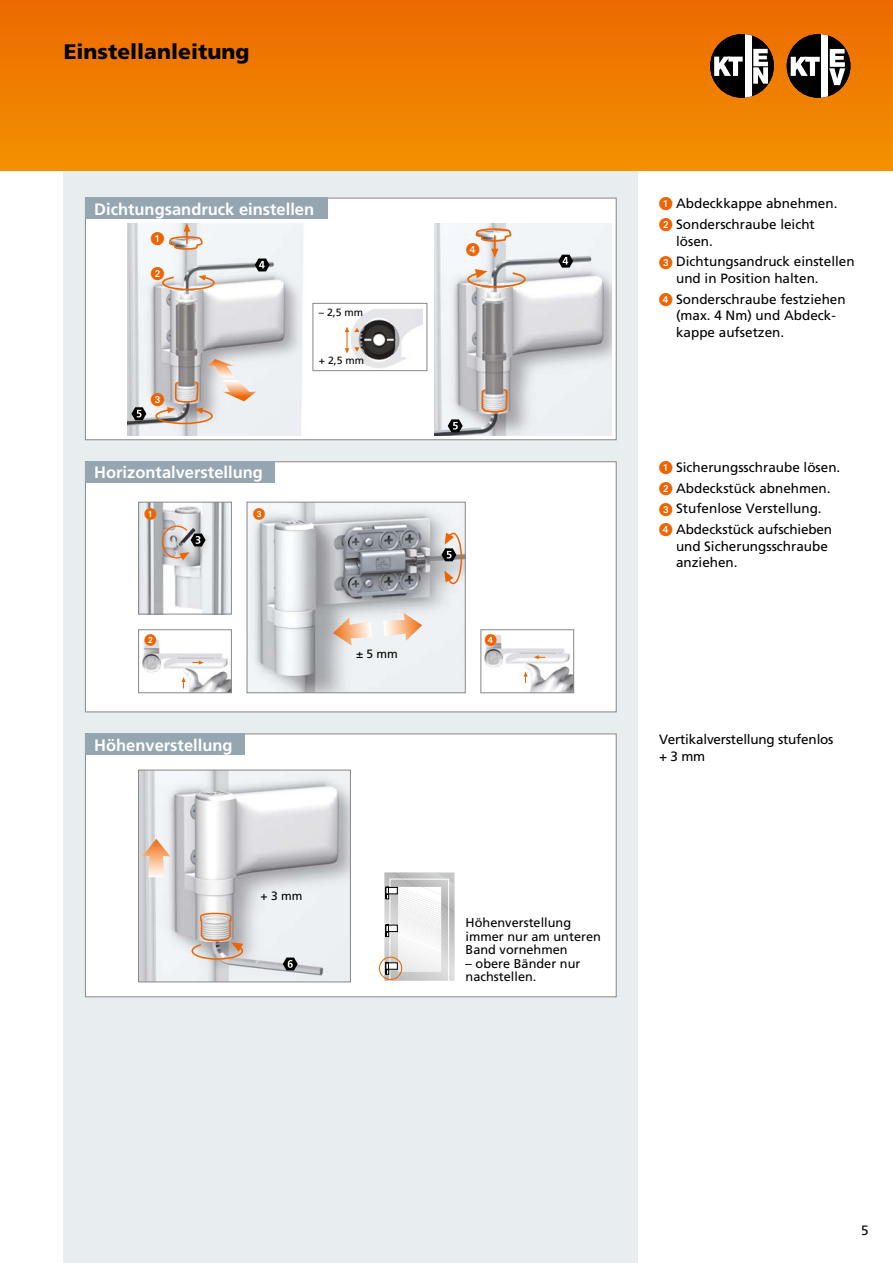
<style>
.page{position:relative;width:893px;height:1263px;background:#fff}
.page>*{position:absolute;margin:0;border:0;box-sizing:border-box;transform-origin:0 0}
.t1{font:900 21px "Frutiger";color:#000}
.t2{font:700 16.5px "Frutiger";color:#fff}
.t3{font:13.5px/20.7px "Frutiger";color:#000}
.t4{font:13.5px "European Pi One";color:#ec6502}
.t5{font:12.75px/13.5px "Frutiger";color:#000}
.t6{font:12px "Frutiger";color:#000}
.t7{font:12px "European Pi One";color:#ec6502}
.t8{font:10.5px "Frutiger";color:#000}
.s1{font-family:"European Pi One";color:#ec6502}
</style>
<div class="page">
<div style="left:64px;top:170px;width:574px;height:1093px;background:#e8edf0"></div>
<div style="left:85px;top:198px;width:532px;height:242px;background:#fff;border:1px solid #878786"></div>
<div style="left:85px;top:733px;width:532px;height:264px;background:#fff;border:1px solid #878786"></div>
<div style="left:85px;top:461px;width:532px;height:251px;background:#fff;border:1px solid #878786"></div>
<div style="left:0;top:0;width:893px;height:170px;background:linear-gradient(to bottom,#ec6900,#f39100)"></div>
<div style="left:85px;top:198px;width:242px;height:21px;background:#95a6b0"></div>
<div style="left:85px;top:461px;width:189px;height:22px;background:#95a6b0"></div>
<div style="left:85px;top:733px;width:159px;height:22px;background:#95a6b0"></div>
<svg style="left:710px;top:34px;width:64px;height:64px"></svg>
<svg style="left:787px;top:34px;width:63px;height:64px"></svg>
<img style="left:128px;top:223px;width:175px;height:213px">
<svg style="left:161px;top:275px;width:55px;height:16px"></svg>
<svg style="left:169px;top:223px;width:34px;height:27px"></svg>
<svg style="left:155px;top:359px;width:101px;height:66px;background:#d1c6c0"></svg>
<svg style="left:255px;top:258px;width:15px;height:13px"></svg>
<svg style="left:131px;top:407px;width:15px;height:13px"></svg>
<img style="left:354px;top:309px;width:68px;height:59px">
<svg style="left:345px;top:327px;width:14px;height:27px"></svg>
<div style="left:313px;top:303px;width:114px;height:68px;border:1px solid #878786"></div>
<img style="left:434px;top:223px;width:178px;height:213px">
<svg style="left:466px;top:227px;width:61px;height:186px"></svg>
<svg style="left:448px;top:419px;width:15px;height:13px"></svg>
<svg style="left:558px;top:255px;width:15px;height:13px"></svg>
<div style="left:152px;top:394px;width:11px;height:11px;background:#fff;border-radius:50%"></div>
<div style="left:152px;top:268px;width:11px;height:11px;background:#fff;border-radius:50%"></div>
<div style="left:152px;top:233px;width:11px;height:11px;background:#fff;border-radius:50%"></div>
<img style="left:142px;top:640px;width:88px;height:51px">
<svg style="left:193px;top:660px;width:11px;height:5px"></svg>
<svg style="left:182px;top:677px;width:4px;height:11px"></svg>
<div style="left:138px;top:629px;width:94px;height:64px;border:1px solid #878786"></div>
<div style="left:146px;top:636px;width:9px;height:9px;background:#fff;border-radius:50%"></div>
<img style="left:484px;top:635px;width:88px;height:56px">
<svg style="left:534px;top:655px;width:11px;height:4px"></svg>
<svg style="left:524px;top:671px;width:4px;height:12px"></svg>
<div style="left:480px;top:629px;width:94px;height:64px;border:1px solid #878786"></div>
<div style="left:486px;top:636px;width:9px;height:9px;background:#fff;border-radius:50%"></div>
<img style="left:140px;top:504px;width:90px;height:108px">
<div style="left:138px;top:502px;width:94px;height:112px;border:1px solid #878786"></div>
<div style="left:146px;top:511px;width:9px;height:8px;background:#fff;border-radius:50%"></div>
<svg style="left:161px;top:525px;width:45px;height:35px;background:#b4aba7"></svg>
<img style="left:249px;top:504px;width:215px;height:187px">
<svg style="left:333px;top:617px;width:39px;height:29px"></svg>
<svg style="left:383px;top:613px;width:39px;height:28px"></svg>
<div style="left:247px;top:502px;width:219px;height:191px;border:1px solid #878786"></div>
<div style="left:254px;top:511px;width:10px;height:9px;background:#fff;border-radius:50%"></div>
<svg style="left:441px;top:532px;width:22px;height:53px"></svg>
<img style="left:140px;top:772px;width:209px;height:208px">
<svg style="left:142px;top:839px;width:28px;height:38px"></svg>
<svg style="left:191px;top:913px;width:53px;height:47px;background:#c7b6ad"></svg>
<div style="left:138px;top:770px;width:213px;height:212px;border:1px solid #878786"></div>
<svg style="left:283px;top:957px;width:15px;height:13px"></svg>
<svg style="left:384px;top:872px;width:71px;height:109px"></svg>
<div style="left:379px;top:957px;width:23px;height:23px;border:1px solid #ec6502;border-radius:50%"></div>
<h1 class="t1" style="left:64px;top:39px;width:187px">Einstellanleitung</h1>
<p class="t2" style="left:94px;top:199px;width:222px">Dichtungsandruck einstellen</p>
<p class="t4" style="left:151px;top:231px;width:15px">1</p>
<p class="t4" style="left:151px;top:266px;width:15px">2</p>
<p class="t4" style="left:151px;top:392px;width:15px">3</p>
<p class="t2" style="left:94px;top:463px;width:170px">Horizontalverstellung</p>
<p class="t7" style="left:145px;top:508px;width:13px">1</p>
<p class="t7" style="left:253px;top:508px;width:13px">3</p>
<p class="t8" style="left:319px;top:307px;width:46px">– 2,5 mm</p>
<p class="t8" style="left:319px;top:354px;width:47px">+ 2,5 mm</p>
<p class="t4" style="left:466px;top:242px;width:15px">4</p>
<p class="t7" style="left:145px;top:633px;width:13px">2</p>
<p class="t7" style="left:485px;top:633px;width:13px">4</p>
<p class="t2" style="left:94px;top:735px;width:140px">Höhenverstellung</p>
<p class="t6" style="left:261px;top:889px;width:43px">+ 3 mm</p>
<p class="t6" style="left:356px;top:647px;width:43px">± 5 mm</p>
<p class="t5" style="left:466px;top:916px;width:137px">Höhenverstellung immer nur am unteren<br>Band vornehmen</p>
<p class="t5" style="left:466px;top:956px;width:116px">– obere Bänder nur nachstellen.</p>
<p class="t3" style="left:659px;top:193px;width:180px"><span class="s1">1</span> Abdeckkappe abnehmen.<br><span class="s1">2</span> Sonderschraube leicht</p>
<p class="t3" style="left:659px;top:230px;width:197px;text-indent:17px">lösen.<br><span class="s1">3</span> Dichtungsandruck einstellen</p>
<p class="t3" style="left:659px;top:268px;width:188px;text-indent:17px">und in Position halten.<br><span class="s1">4</span> Sonderschraube festziehen</p>
<p class="t3" style="left:676px;top:307px;width:160px;line-height:16.5px">(max. 4 Nm) und Abdeck&shy;kappe aufsetzen.</p>
<p class="t3" style="left:659px;top:457px;width:183px"><span class="s1">1</span> Sicherungsschraube lösen.<br><span class="s1">2</span> Abdeckstück abnehmen.<br><span class="s1">3</span> Stufenlose Verstellung.<br><span class="s1">4</span> Abdeckstück aufschieben</p>
<p class="t3" style="left:676px;top:538px;width:153px;line-height:16.5px">und Sicherungsschraube anziehen.</p>
<p class="t3" style="left:659px;top:731px;width:176px;line-height:16.5px">Vertikalverstellung stufenlos + 3 mm</p>
<p class="t3" style="left:861px;top:1220px;width:9px">5</p>
</div>
